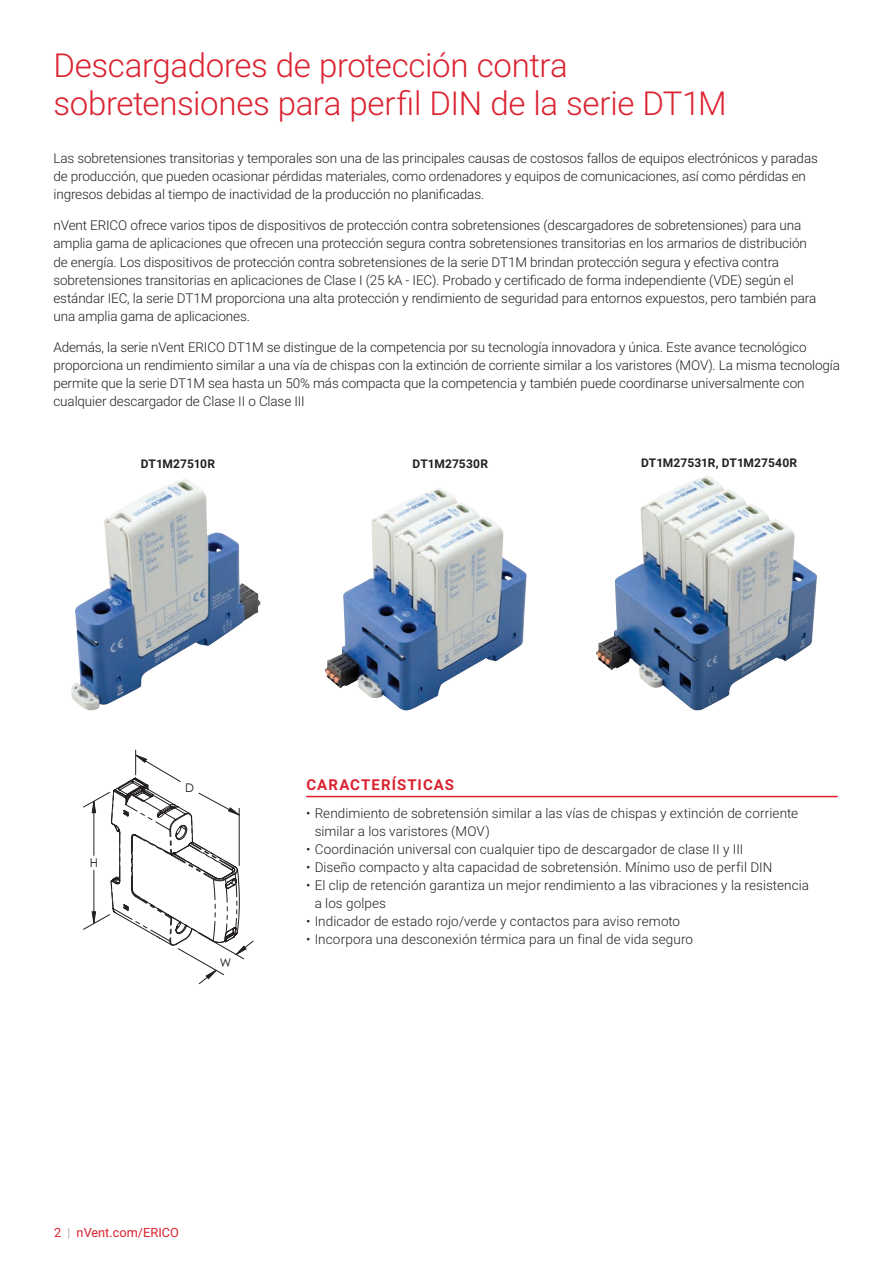
<style>
.page{position:relative;width:893px;height:1263px;background:#fff}
.page>*{position:absolute;margin:0;border:0;box-sizing:border-box;transform-origin:0 0}
.t1{font:300 33px/37.5px "Roboto";letter-spacing:-.01em;color:#db2230}
.Subheading_Level_1{font:700 15px "Roboto";letter-spacing:.07em;color:#db2230}
.t2{font:300 13.5px/18px "Roboto";letter-spacing:-.01em;color:#231f20}
.t3{font:12.75px "Roboto";color:#db2230}
.reference_New{font:700 12px "Roboto";letter-spacing:.01em;color:#231f20}
.t4{font:12px "Century Gothic";color:#231f20}
.s1{font-weight:300;color:#8f959e}
</style>
<div class="page">
<hr style="left:306px;top:796px;width:532px;height:1px;background:#db2230">
<svg style="left:83px;top:750px;width:171px;height:235px"></svg>
<img style="left:596px;top:476px;width:221px;height:235px">
<img style="left:325px;top:488px;width:202px;height:222px">
<img style="left:71px;top:479px;width:190px;height:231px">
<p class="t1" style="left:53px;top:46px;width:675px">Descargadores de protección contra sobretensiones para perfil DIN de la serie DT1M</p>
<p class="t2" style="left:53px;top:149px;width:766px">Las sobretensiones transitorias y temporales son una de las principales causas de costosos fallos de equipos electrónicos y paradas de producción, que pueden ocasionar pérdidas materiales, como ordenadores y equipos de comunicaciones, así como pérdidas en ingresos debidas al tiempo de inactividad de la producción no planificadas.</p>
<p class="t2" style="left:53px;top:216px;width:764px">nVent ERICO ofrece varios tipos de dispositivos de protección contra sobretensiones (descargadores de sobretensiones) para una amplia gama de aplicaciones que ofrecen una protección segura contra sobretensiones transitorias en los armarios de distribución de energía. Los dispositivos de protección contra sobretensiones de la serie DT1M brindan protección segura y efectiva contra sobretensiones transitorias en aplicaciones de Clase I (25 kA - IEC). Probado y certificado de forma independiente (VDE) según el estándar IEC, la serie DT1M proporciona una alta protección y rendimiento de seguridad para entornos expuestos, pero también para una amplia gama de aplicaciones.</p>
<p class="t2" style="left:53px;top:338px;width:788px">Además, la serie nVent ERICO DT1M se distingue de la competencia por su tecnología innovadora y única. Este avance tecnológico proporciona un rendimiento similar a una vía de chispas con la extinción de corriente similar a los varistores (MOV). La misma tecnología permite que la serie DT1M sea hasta un 50% más compacta que la competencia y también puede coordinarse universalmente con cualquier descargador de Clase II o Clase III</p>
<p class="reference_New" style="left:141px;top:455px;width:76px">DT1M27510R</p>
<p class="reference_New" style="left:413px;top:455px;width:77px">DT1M27530R</p>
<p class="reference_New" style="left:641px;top:454px;width:158px">DT1M27531R, DT1M27540R</p>
<p class="t4" style="left:90px;top:855px;width:10px">H</p>
<p class="t4" style="left:185px;top:779px;width:10px">D</p>
<p class="t4" style="left:220px;top:954px;width:13px">W</p>
<p class="Subheading_Level_1" style="left:306px;top:774px;width:149px">CARACTERÍSTICAS</p>
<p class="t2" style="left:315px;top:804px;width:485px;text-indent:-9px">• Rendimiento de sobretensión similar a las vías de chispas y extinción de corriente similar a los varistores (MOV)</p>
<p class="t2" style="left:306px;top:840px;width:439px">• Coordinación universal con cualquier tipo de descargador de clase II y III</p>
<p class="t2" style="left:306px;top:858px;width:468px">• Diseño compacto y alta capacidad de sobretensión. Mínimo uso de perfil DIN</p>
<p class="t2" style="left:315px;top:876px;width:496px;text-indent:-9px">• El clip de retención garantiza un mejor rendimiento a las vibraciones y la resistencia a los golpes</p>
<p class="t2" style="left:306px;top:912px;width:376px">• Indicador de estado rojo/verde y contactos para aviso remoto</p>
<p class="t2" style="left:306px;top:930px;width:388px">• Incorpora una desconexión térmica para un final de vida seguro</p>
<p class="t3" style="left:54px;top:1223px;width:126px">2 <span class="s1">|</span> nVent.com/ERICO</p>
</div>
